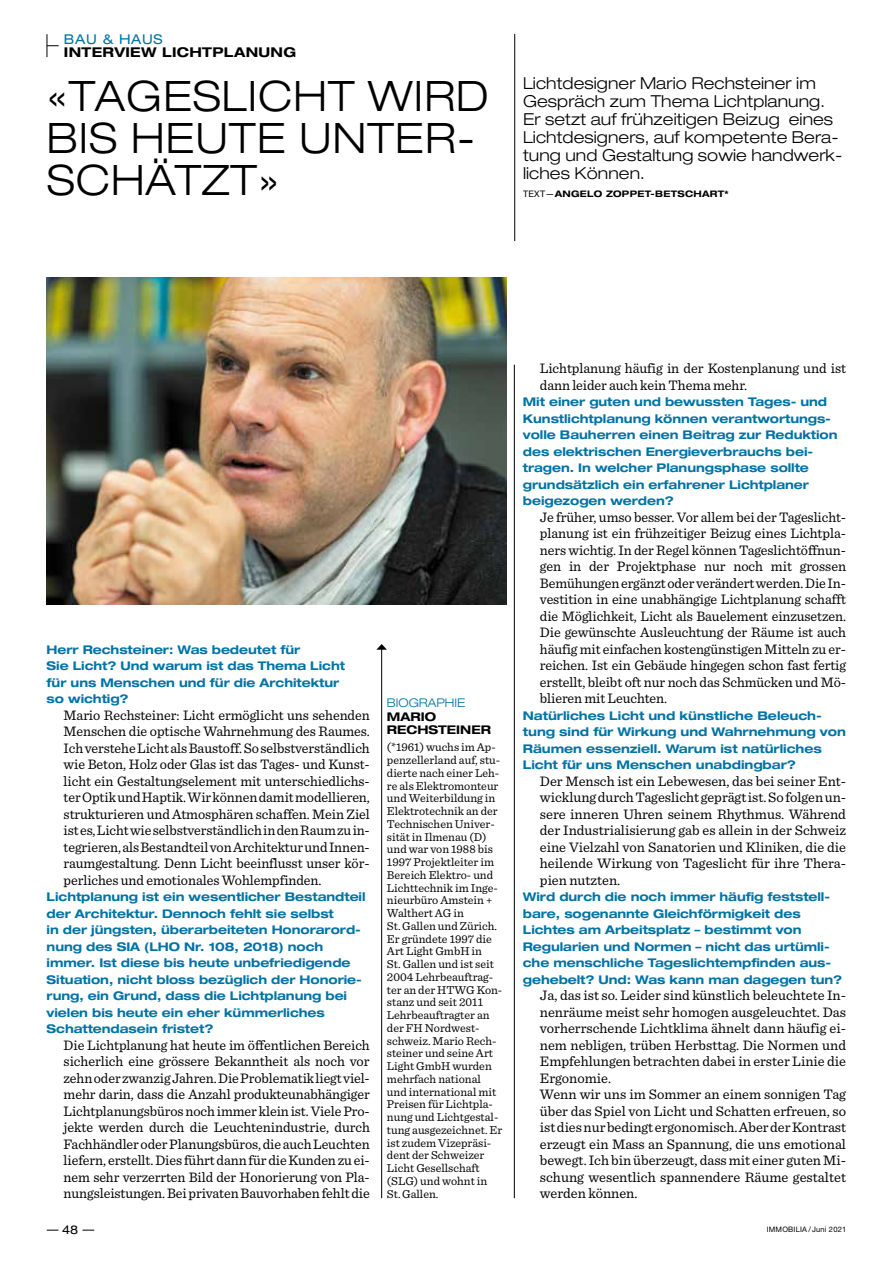
<style>
.page{position:relative;width:893px;height:1263px;background:#fff}
.page>*{position:absolute;margin:0;border:0;box-sizing:border-box;transform-origin:0 0}
.t1{font:300 expanded 42px/42px "Helvetica Neue LT Std";letter-spacing:.025em;color:#000}
.t2{font:300 expanded 16.5px/18px "Helvetica Neue LT Std";letter-spacing:.005em;color:#000}
.t3{font:14.4px/16.5px "Sentinel";color:#000;text-align:justify}
.t4{font:700 expanded 13.5px "Helvetica Neue LT Std";letter-spacing:.025em;color:#000}
.t5{font:expanded 13.5px "Helvetica Neue LT Std";letter-spacing:.05em;color:#0073a4}
.t6{font:700 expanded 12px/16.5px "Helvetica Neue LT Std";letter-spacing:-.005em;color:#0073a4}
.t7{font:12px/12.8px "Sentinel";color:#000}
.t8{font:700 expanded 12px/13.5px "Helvetica Neue LT Std";color:#000}
.t9{font:300 expanded 12px "Helvetica Neue LT Std";color:#0073a4}
.t10{font:expanded 12px "Helvetica Neue LT Std";color:#000}
.t11{font:700 expanded 9px "Helvetica Neue LT Std";letter-spacing:.03em;color:#000}
.t12{font:7.5px "Helvetica Neue LT Std";letter-spacing:.025em;color:#000}
.s1{font-weight:400;font-stretch:normal}
</style>
<div class="page">
<hr style="left:514px;top:365px;width:1px;height:833px;background:#000">
<hr style="left:514px;top:34px;width:1px;height:207px;background:#000">
<svg style="left:47px;top:34px;width:12px;height:23px"></svg>
<img style="left:47px;top:277px;width:459px;height:327px">
<hr style="left:381px;top:649px;width:1px;height:549px;background:#000">
<svg style="left:376px;top:644px;width:11px;height:6px"></svg>
<p class="t5" style="left:64px;top:31px;width:100px">BAU &amp; HAUS</p>
<p class="t4" style="left:64px;top:44px;width:234px">INTERVIEW LICHTPLANUNG</p>
<h1 class="t1" style="left:47px;top:74px;width:444px">«TAGESLICHT WIRD<br>BIS HEUTE UNTER-<br>SCHÄTZT»</h1>
<p class="t2" style="left:523px;top:74px;width:321px">Lichtdesigner Mario Rechsteiner im Gespräch zum Thema Lichtplanung.<br>Er setzt auf frühzeitigen Beizug eines Lichtdesigners, auf kompetente Bera&shy;tung und Gestaltung sowie handwerk&shy;liches Können.</p>
<p class="t11" style="left:523px;top:189px;width:207px"><span class="s1">TEXT—</span>ANGELO ZOPPET-BETSCHART*</p>
<p class="t6" style="left:47px;top:641px;width:300px">Herr Rechsteiner: Was bedeutet für<br>Sie Licht? Und warum ist das Thema Licht für uns Menschen und für die Architektur so wichtig?</p>
<p class="t3" style="left:64px;top:706px;width:308px">Mario Rechsteiner: Licht ermöglicht uns sehenden Menschen die optische Wahrnehmung des Raumes.<br>Ich verstehe Licht als Baustoff. So selbstverständlich wie Beton, Holz oder Glas ist das Tages- und Kunst&shy;licht ein Gestaltungselement mit unterschiedlichs&shy;ter Optik und Haptik. Wir können damit modellieren, strukturieren und Atmosphären schaffen. Mein Ziel ist es, Licht wie selbstverständlich in den Raum zu in&shy;tegrieren, als Bestandteil von Architektur und Innen&shy;raumgestaltung. Denn Licht beeinflusst unser kör&shy;perliches und emotionales Wohlempfinden.</p>
<p class="t6" style="left:47px;top:888px;width:320px">Lichtplanung ist ein wesentlicher Bestandteil der Architektur. Dennoch fehlt sie selbst<br>in der jüngsten, überarbeiteten Honorarord&shy;nung des SIA (LHO Nr. 108, 2018) noch immer. Ist diese bis heute unbefriedigende Situation, nicht bloss bezüglich der Honorie&shy;rung, ein Grund, dass die Lichtplanung bei vielen bis heute ein eher kümmerliches Schattendasein fristet?</p>
<p class="t3" style="left:64px;top:1036px;width:308px">Die Lichtplanung hat heute im öffentlichen Bereich sicherlich eine grössere Bekanntheit als noch vor zehn oder zwanzig Jahren. Die Problematik liegt viel&shy;mehr darin, dass die Anzahl produkteunabhängiger Lichtplanungsbüros noch immer klein ist. Viele Pro&shy;jekte werden durch die Leuchtenindustrie, durch Fachhändler oder Planungsbüros, die auch Leuchten liefern, erstellt. Dies führt dann für die Kunden zu ei&shy;nem sehr verzerrten Bild der Honorierung von Pla&shy;nungsleistungen. Bei privaten Bauvorhaben fehlt die</p>
<p class="t9" style="left:387px;top:696px;width:80px">BIOGRAPHIE</p>
<p class="t8" style="left:387px;top:709px;width:105px">MARIO<br>RECHSTEINER</p>
<p class="t7" style="left:387px;top:740px;width:117px">(*1961) wuchs im Ap&shy;penzellerland auf, stu&shy;dierte nach einer Leh&shy;re als Elektromonteur und Weiterbildung in<br>Elektrotechnik an der<br>Technischen Univer&shy;sität in Ilmenau (D) und war von 1988 bis<br>1997 Projektleiter im<br>Bereich Elektro- und<br>Lichttechnik im Inge&shy;nieurbüro Amstein +<br>Walthert AG in<br>St. Gallen und Zürich.<br>Er gründete 1997 die<br>Art Light GmbH in<br>St. Gallen und ist seit<br>2004 Lehrbeauftrag&shy;ter an der HTWG Kon&shy;stanz und seit 2011<br>Lehrbeauftragter an der FH Nordwest&shy;schweiz. Mario Rech&shy;steiner und seine Art<br>Light GmbH wurden mehrfach national und international mit<br>Preisen für Lichtpla&shy;nung und Lichtgestal&shy;tung ausgezeichnet. Er ist zudem Vizepräsi&shy;dent der Schweizer<br>Licht Gesellschaft (SLG) und wohnt in<br>St. Gallen.</p>
<p class="t3" style="left:540px;top:359px;width:308px">Lichtplanung häufig in der Kostenplanung und ist dann leider auch kein Thema mehr.</p>
<p class="t6" style="left:523px;top:393px;width:316px">Mit einer guten und bewussten Tages- und Kunstlichtplanung können verantwortungs&shy;volle Bauherren einen Beitrag zur Reduktion des elektrischen Energieverbrauchs bei&shy;tragen. In welcher Planungsphase sollte grundsätzlich ein erfahrener Lichtplaner beigezogen werden?</p>
<p class="t3" style="left:540px;top:508px;width:308px">Je früher, umso besser. Vor allem bei der Tageslicht&shy;planung ist ein frühzeitiger Beizug eines Lichtpla&shy;ners wichtig. In der Regel können Tageslichtöffnun&shy;gen in der Projektphase nur noch mit grossen Bemühungen ergänzt oder verändert werden. Die In&shy;vestition in eine unabhängige Lichtplanung schafft die Möglichkeit, Licht als Bauelement einzusetzen.<br>Die gewünschte Ausleuchtung der Räume ist auch häufig mit einfachen kostengünstigen Mitteln zu er&shy;reichen. Ist ein Gebäude hingegen schon fast fertig erstellt, bleibt oft nur noch das Schmücken und Mö&shy;blieren mit Leuchten.</p>
<p class="t6" style="left:523px;top:707px;width:325px">Natürliches Licht und künstliche Beleuch&shy;tung sind für Wirkung und Wahrnehmung von Räumen essenziell. Warum ist natürliches Licht für uns Menschen unabdingbar?</p>
<p class="t3" style="left:540px;top:772px;width:308px">Der Mensch ist ein Lebewesen, das bei seiner Ent&shy;wicklung durch Tageslicht geprägt ist. So folgen un&shy;sere inneren Uhren seinem Rhythmus. Während der Industrialisierung gab es allein in der Schweiz eine Vielzahl von Sanatorien und Kliniken, die die heilende Wirkung von Tageslicht für ihre Thera&shy;pien nutzten.</p>
<p class="t6" style="left:523px;top:888px;width:321px">Wird durch die noch immer häufig feststell&shy;bare, sogenannte Gleichförmigkeit des Lichtes am Arbeitsplatz – bestimmt von Regularien und Normen – nicht das urtümli&shy;che menschliche Tageslichtempfinden aus&shy;gehebelt? Und: Was kann man dagegen tun?</p>
<p class="t3" style="left:540px;top:986px;width:308px;text-align:left">Ja, das ist so. Leider sind künstlich beleuchtete In&shy;nenräume meist sehr homogen ausgeleuchtet. Das vorherrschende Lichtklima ähnelt dann häufig ei&shy;nem nebligen, trüben Herbsttag. Die Normen und Empfehlungen betrachten dabei in erster Linie die Ergonomie.<br>Wenn wir uns im Sommer an einem sonnigen Tag über das Spiel von Licht und Schatten erfreuen, so ist dies nur bedingt ergonomisch. Aber der Kontrast erzeugt ein Mass an Spannung, die uns emotional bewegt. Ich bin überzeugt, dass mit einer guten Mi&shy;schung wesentlich spannendere Räume gestaltet werden können.</p>
<p class="t10" style="left:62px;top:1222px;width:18px">48</p>
<p class="t12" style="left:767px;top:1225px;width:81px">IMMOBILIA / Juni 2021</p>
</div>
